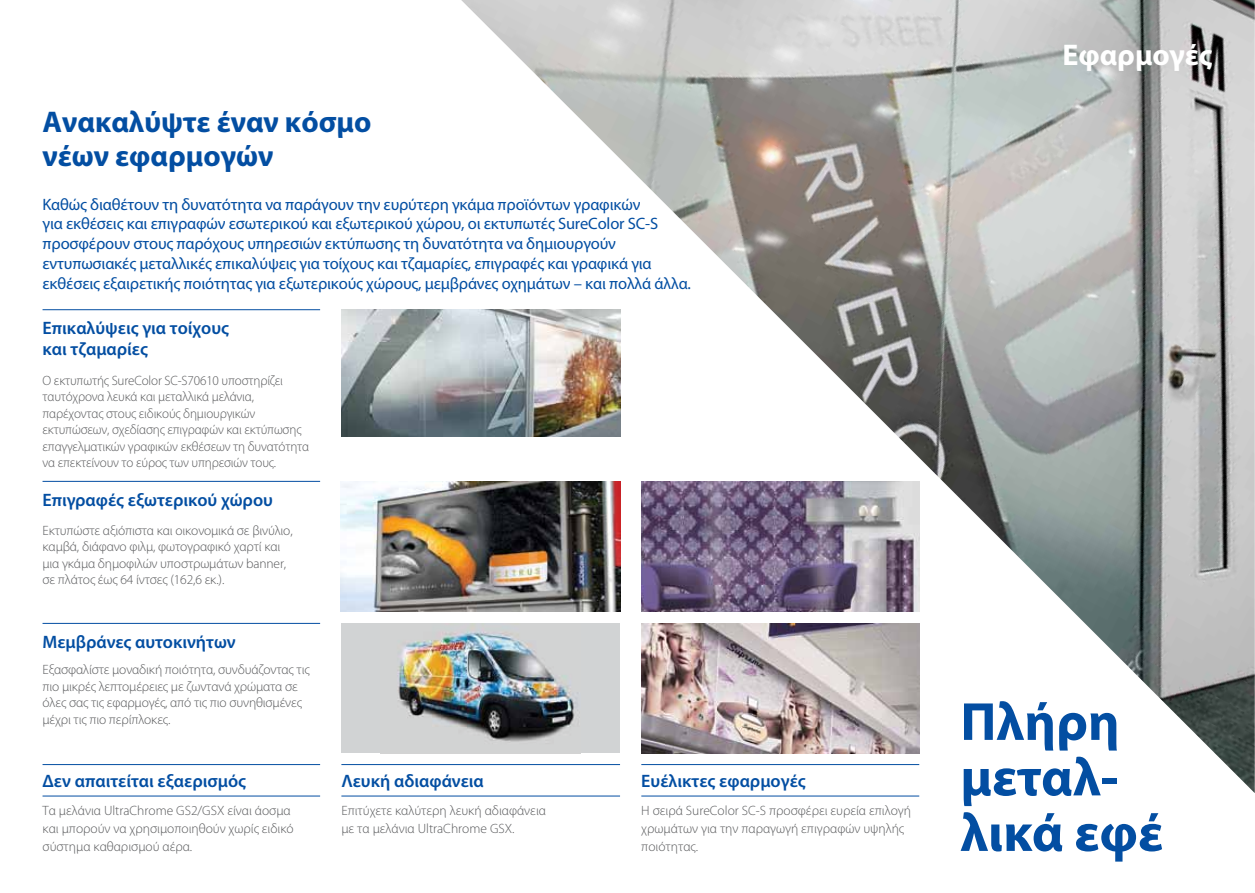
<style>
.page{position:relative;width:1255px;height:893px;background:#fff}
.page>*{position:absolute;margin:0;border:0;box-sizing:border-box;transform-origin:0 0}
.t1{font:700 54px/55.5px "Myriad Pro";color:#034ea2}
.t2{font:700 30px/34.5px "Myriad Pro";color:#034ea2}
.t3{font:700 30px "Myriad Pro";color:#fff}
.t4{font:600 18px/21.6px "Myriad Pro";color:#034ea2}
.t5{font:16.5px/19.8px "Myriad Pro";letter-spacing:-.01em;color:#034ea2}
.t6{font:300 13.5px/16.5px "Myriad Pro";letter-spacing:-.01em;color:#58595b}
</style>
<div class="page">
<img style="left:461px;top:0;width:793px;height:793px">
<hr style="left:43px;top:623px;width:277px;height:1px;background:#034ea2">
<hr style="left:43px;top:764px;width:277px;height:1px;background:#034ea2">
<hr style="left:43px;top:796px;width:277px;height:1px;background:#034ea2">
<hr style="left:43px;top:309px;width:277px;height:1px;background:#034ea2">
<hr style="left:43px;top:481px;width:277px;height:1px;background:#034ea2">
<hr style="left:341px;top:764px;width:279px;height:1px;background:#034ea2">
<hr style="left:341px;top:796px;width:279px;height:1px;background:#034ea2">
<hr style="left:641px;top:764px;width:278px;height:1px;background:#034ea2">
<hr style="left:641px;top:796px;width:278px;height:1px;background:#034ea2">
<img style="left:341px;top:310px;width:279px;height:127px">
<img style="left:340px;top:481px;width:280px;height:130px">
<img style="left:641px;top:481px;width:278px;height:130px">
<div style="left:341px;top:623px;width:279px;height:130px;background:#d1d3d4"></div>
<img style="left:397px;top:623px;width:179px;height:119px">
<img style="left:641px;top:623px;width:278px;height:130px">
<h2 class="t2" style="left:43px;top:103px;width:330px">Ανακαλύψτε έναν κόσμο νέων εφαρμογών</h2>
<p class="t5" style="left:43px;top:194px;width:650px">Καθώς διαθέτουν τη δυνατότητα να παράγουν την ευρύτερη γκάμα προϊόντων γραφικών<br>για εκθέσεις και επιγραφών εσωτερικού και εξωτερικού χώρου, οι εκτυπωτές SureColor SC-S προσφέρουν στους παρόχους υπηρεσιών εκτύπωσης τη δυνατότητα να δημιουργούν εντυπωσιακές μεταλλικές επικαλύψεις για τοίχους και τζαμαρίες, επιγραφές και γραφικά για εκθέσεις εξαιρετικής ποιότητας για εξωτερικούς χώρους, μεμβράνες οχημάτων – και πολλά άλλα.</p>
<h3 class="t4" style="left:43px;top:317px;width:188px">Επικαλύψεις για τοίχους και τζαμαρίες</h3>
<p class="t6" style="left:43px;top:372px;width:268px">Ο εκτυπωτής SureColor SC-S70610 υποστηρίζει ταυτόχρονα λευκά και μεταλλικά μελάνια, παρέχοντας στους ειδικούς δημιουργικών εκτυπώσεων, σχεδίασης επιγραφών και εκτύπωσης επαγγελματικών γραφικών εκθέσεων τη δυνατότητα να επεκτείνουν το εύρος των υπηρεσιών τους.</p>
<h3 class="t4" style="left:43px;top:488px;width:232px">Επιγραφές εξωτερικού χώρου</h3>
<p class="t6" style="left:43px;top:522px;width:252px">Εκτυπώστε αξιόπιστα και οικονομικά σε βινύλιο, καμβά, διάφανο φιλμ, φωτογραφικό χαρτί και μια γκάμα δημοφιλών υποστρωμάτων banner, σε πλάτος έως 64 ίντσες (162,6 εκ.).</p>
<h3 class="t4" style="left:43px;top:630px;width:195px">Μεμβράνες αυτοκινήτων</h3>
<p class="t6" style="left:43px;top:661px;width:268px">Εξασφαλίστε μοναδική ποιότητα, συνδυάζοντας τις πιο μικρές λεπτομέρειες με ζωντανά χρώματα σε όλες σας τις εφαρμογές, από τις πιο συνηθισμένες μέχρι τις πιο περίπλοκες.</p>
<h3 class="t4" style="left:43px;top:770px;width:205px">Δεν απαιτείται εξαερισμός</h3>
<h3 class="t4" style="left:341px;top:770px;width:144px">Λευκή αδιαφάνεια</h3>
<h3 class="t4" style="left:641px;top:770px;width:166px">Ευέλικτες εφαρμογές</h3>
<p class="t6" style="left:43px;top:801px;width:253px;line-height:18px">Τα μελάνια UltraChrome GS2/GSX είναι άοσμα και μπορούν να χρησιμοποιηθούν χωρίς ειδικό σύστημα καθαρισμού αέρα.</p>
<p class="t6" style="left:341px;top:801px;width:206px;line-height:18px">Επιτύχετε καλύτερη λευκή αδιαφάνεια με τα μελάνια UltraChrome GSX.</p>
<p class="t6" style="left:641px;top:801px;width:271px;line-height:18px">Η σειρά SureColor SC-S προσφέρει ευρεία επιλογή χρωμάτων για την παραγωγή επιγραφών υψηλής ποιότητας.</p>
<h2 class="t3" style="left:1062px;top:35px;width:151px">Εφαρμογές</h2>
<h1 class="t1" style="left:960px;top:692px;width:204px">Πλήρη μεταλ&shy;λικά εφέ</h1>
</div>
